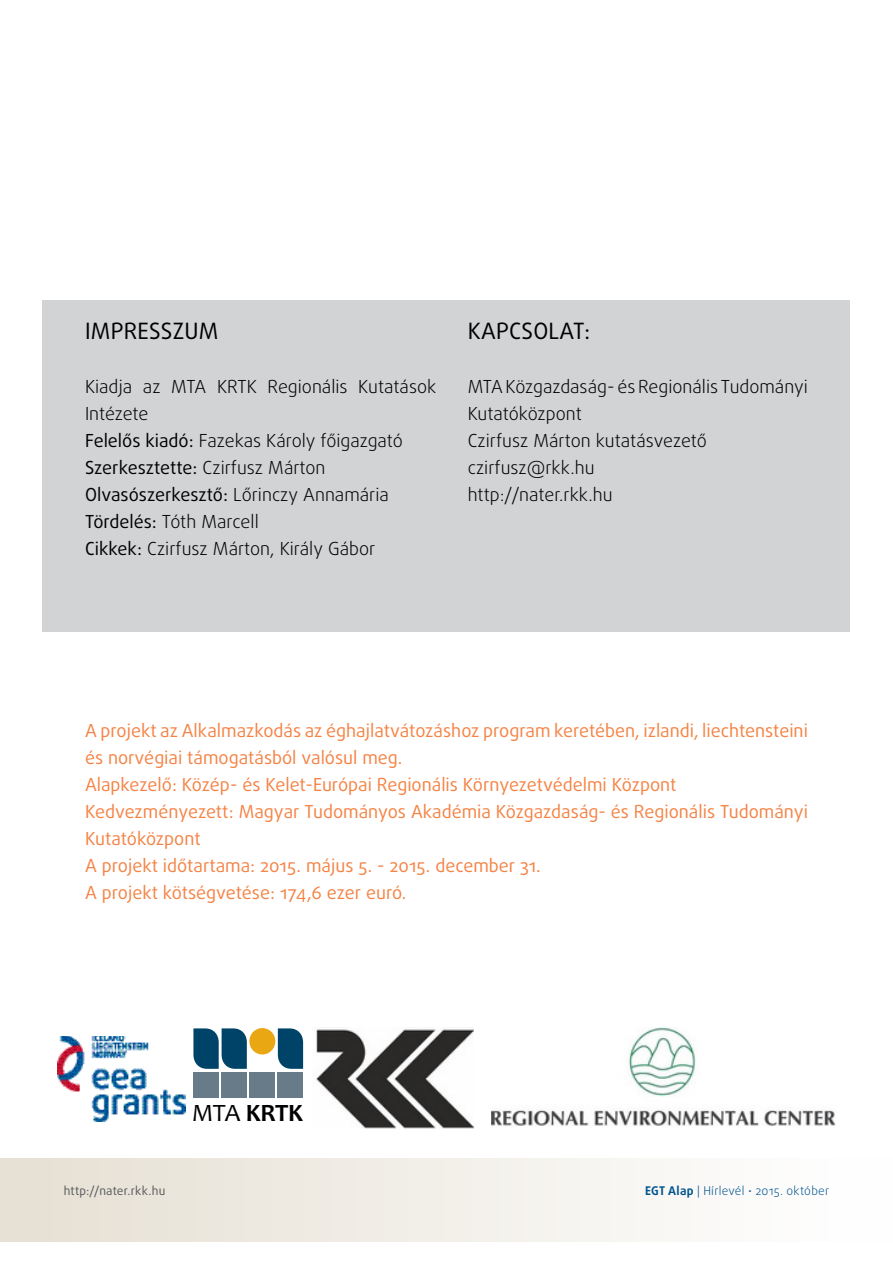
<style>
.page{position:relative;width:893px;height:1263px;background:#fff}
.page>*{position:absolute;margin:0;border:0;box-sizing:border-box;transform-origin:0 0}
.t1{font:700 25.2px "Candara";color:#000}
.t2{font:22.5px "Daxline Pro";letter-spacing:.01em;color:#000}
.t3{font:18px/27px "Daxline Pro";color:#f58345}
.t4{font:300 18px/27px "Daxline Pro";color:#000}
.t5{font:300 12px "Daxline Pro";letter-spacing:.02em;color:#00558f}
.t6{font:12px "Daxline Pro";letter-spacing:.015em;color:#58595b}
.t7{font:700 12px "Daxline Pro";color:#00558f}
.s1{font-weight:400}
.s2{font-weight:700}
</style>
<div class="page">
<div style="left:0;top:1158px;width:893px;height:84px;background:linear-gradient(to right,#e6e0d3,#fff)"></div>
<div style="left:43px;top:300px;width:807px;height:331px;background:#d1d3d4"></div>
<img style="left:58px;top:1036px;width:127px;height:85px">
<img style="left:491px;top:1028px;width:344px;height:98px">
<img style="left:316px;top:1029px;width:158px;height:99px">
<div style="left:193px;top:1072px;width:26px;height:25px;background:#687b89"></div>
<svg style="left:278px;top:1028px;width:25px;height:41px"></svg>
<div style="left:222px;top:1072px;width:25px;height:25px;background:#687b89"></div>
<div style="left:250px;top:1072px;width:25px;height:25px;background:#687b89"></div>
<div style="left:278px;top:1072px;width:25px;height:25px;background:#687b89"></div>
<div style="left:249px;top:1028px;width:26px;height:26px;background:#e9a714;border-radius:50%"></div>
<svg style="left:193px;top:1028px;width:54px;height:41px;background:#255e7e"></svg>
<p class="t2" style="left:85px;top:315px;width:132px">Impresszum</p>
<p class="t4" style="left:85px;top:373px;width:353px">Kiadja az MTA KRTK Regionális Kutatások<br>Intézete<br><span class="s1">Felelős kiadó:</span> Fazekas Károly főigazgató<br><span class="s1">Szerkesztette:</span> Czirfusz Márton<br><span class="s1">Olvasószerkesztő:</span> Lőrinczy Annamária<br><span class="s1">Tördelés:</span> Tóth Marcell<br><span class="s1">Cikkek:</span> Czirfusz Márton, Király Gábor</p>
<p class="t2" style="left:468px;top:315px;width:124px">Kapcsolat:</p>
<p class="t4" style="left:468px;top:373px;width:342px">MTA Közgazdaság- és Regionális Tudományi<br>Kutatóközpont<br>Czirfusz Márton kutatásvezető czirfusz@rkk.hu<br>http://nater.rkk.hu</p>
<p class="t3" style="left:85px;top:717px;width:724px">A projekt az Alkalmazkodás az éghajlatvátozáshoz program keretében, izlandi, liechtensteini és norvégiai támogatásból valósul meg.<br>Alapkezelő: Közép- és Kelet-Európai Regionális Környezetvédelmi Központ Kedvezményezett: Magyar Tudományos Akadémia Közgazdaság- és Regionális Tudományi Kutatóközpont<br>A projekt időtartama: 2015. május 5. - 2015. december 31.<br>A projekt kötségvetése: 174,6 ezer euró.</p>
<h1 class="t1" style="left:192px;top:1097px;width:113px"><span class="s1">MTA</span> KRTK</h1>
<p class="t6" style="left:64px;top:1183px;width:103px">http://nater.rkk.hu</p>
<p class="t7" style="left:645px;top:1183px;width:8px">EGT</p>
<p class="t5" style="left:668px;top:1183px;width:162px"><span class="s2">Alap</span> | Hírlevél • 2015. október</p>
</div>
